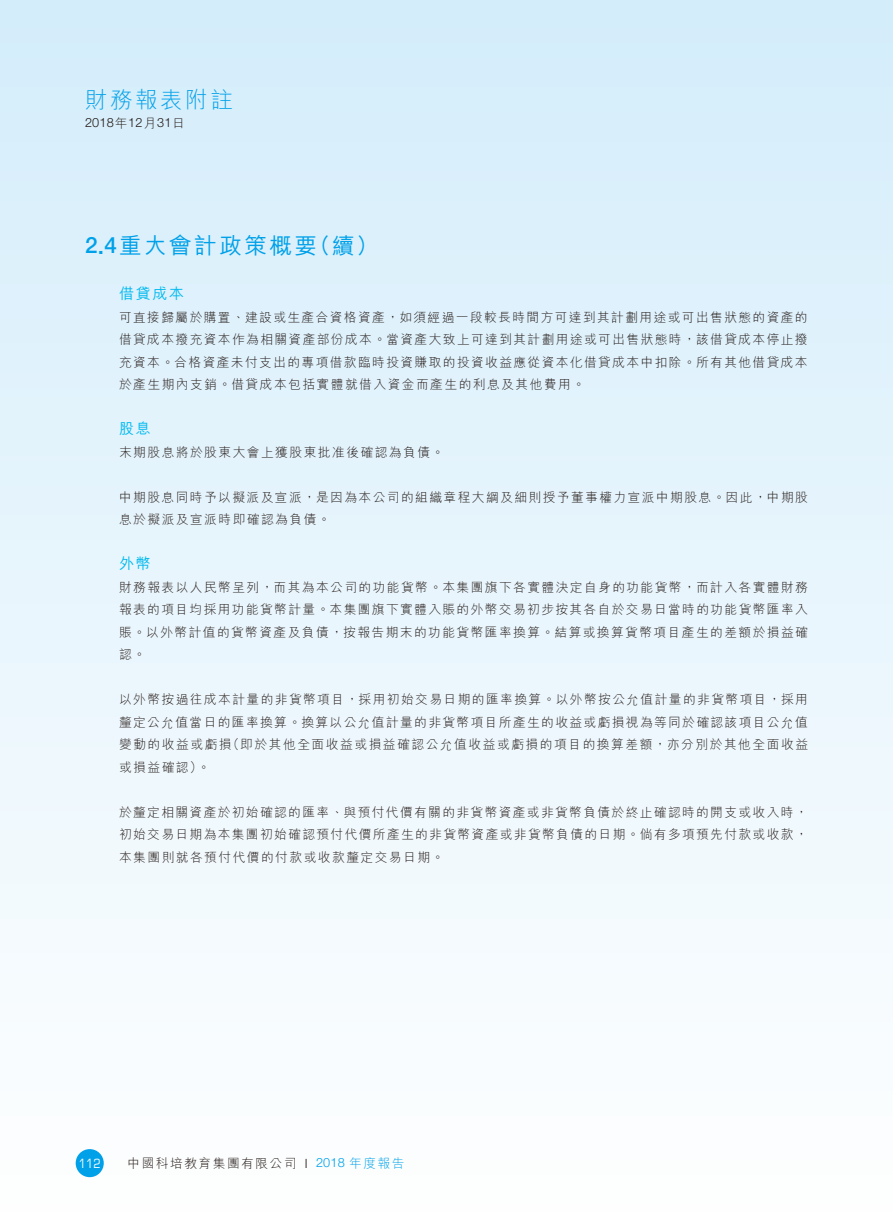
<style>
.page{position:relative;width:893px;height:1212px;background:#fff}
.page>*{position:absolute;margin:0;border:0;box-sizing:border-box;transform-origin:0 0}
.t1{font:500 22.5px "M Hei HK";letter-spacing:.115em;color:#00a1e9}
.t2{font:300 22.5px "M Hei HK";letter-spacing:.115em;color:#00a1e9}
.t3{font:500 15px "M Hei HK";letter-spacing:.115em;color:#00b9ef}
.t4{font:300 12.75px/22.5px "M Hei HK";letter-spacing:.115em;color:#231916;text-align:justify}
.t5{font:300 12.75px "Helvetica Neue";letter-spacing:.015em;color:#231916}
.t6{font:condensed 12.75px "Eurostile";color:#fff}
.s1{font-family:"M Hei HK"}
.s2{font-family:"Helvetica Neue"}
.s3{font-family:"Helvetica Neue";color:#00a1e9}
.s4{color:#00a1e9}
</style>
<div class="page">
<div style="left:0;top:0;width:893px;height:1212px;background:linear-gradient(to bottom,#d4edfb,#fefefe)"></div>
<div style="left:76px;top:1149px;width:28px;height:28px;background:#00a1e9;border-radius:50%"></div>
<h1 class="t2" style="left:85px;top:84px;width:149px">財務報表附註</h1>
<p class="t5" style="left:85px;top:115px;width:101px">2018<span class="s1">年</span>12<span class="s1">月</span>31<span class="s1">日</span></p>
<h1 class="t1" style="left:85px;top:229px;width:295px"><span class="s2">2.4</span>重大會計政策概要（續）</h1>
<p class="t3" style="left:119px;top:283px;width:67px">借貸成本</p>
<p class="t4" style="left:119px;top:305px;width:690px">可直接歸屬於購置、建設或生產合資格資產，如須經過一段較長時間方可達到其計劃用途或可出售狀態的資產的借貸成本撥充資本作為相關資產部份成本。當資產大致上可達到其計劃用途或可出售狀態時，該借貸成本停止撥充資本。合格資產未付支出的專項借款臨時投資賺取的投資收益應從資本化借貸成本中扣除。所有其他借貸成本於產生期內支銷。借貸成本包括實體就借入資金而產生的利息及其他費用。</p>
<p class="t3" style="left:119px;top:418px;width:33px">股息</p>
<p class="t4" style="left:119px;top:440px;width:327px">末期股息將於股東大會上獲股東批准後確認為負債。</p>
<p class="t4" style="left:119px;top:485px;width:690px">中期股息同時予以擬派及宣派，是因為本公司的組織章程大綱及細則授予董事權力宣派中期股息。因此，中期股息於擬派及宣派時即確認為負債。</p>
<p class="t3" style="left:119px;top:553px;width:33px">外幣</p>
<p class="t4" style="left:119px;top:575px;width:690px">財務報表以人民幣呈列，而其為本公司的功能貨幣。本集團旗下各實體決定自身的功能貨幣，而計入各實體財務報表的項目均採用功能貨幣計量。本集團旗下實體入賬的外幣交易初步按其各自於交易日當時的功能貨幣匯率入賬。以外幣計值的貨幣資產及負債，按報告期末的功能貨幣匯率換算。結算或換算貨幣項目產生的差額於損益確認。</p>
<p class="t4" style="left:119px;top:688px;width:691px">以外幣按過往成本計量的非貨幣項目，採用初始交易日期的匯率換算。以外幣按公允值計量的非貨幣項目，採用釐定公允值當日的匯率換算。換算以公允值計量的非貨幣項目所產生的收益或虧損視為等同於確認該項目公允值變動的收益或虧損（即於其他全面收益或損益確認公允值收益或虧損的項目的換算差額，亦分別於其他全面收益或損益確認）。</p>
<p class="t4" style="left:119px;top:800px;width:690px">於釐定相關資產於初始確認的匯率、與預付代價有關的非貨幣資產或非貨幣負債於終止確認時的開支或收入時，初始交易日期為本集團初始確認預付代價所產生的非貨幣資產或非貨幣負債的日期。倘有多項預先付款或收款，本集團則就各預付代價的付款或收款釐定交易日期。</p>
<p class="t6" style="left:79px;top:1155px;width:23px">112</p>
<p class="t4" style="left:128px;top:1152px;width:278px">中國科培教育集團有限公司 <span class="s2">I</span> <span class="s3">2018</span> <span class="s4">年度報告</span></p>
</div>
